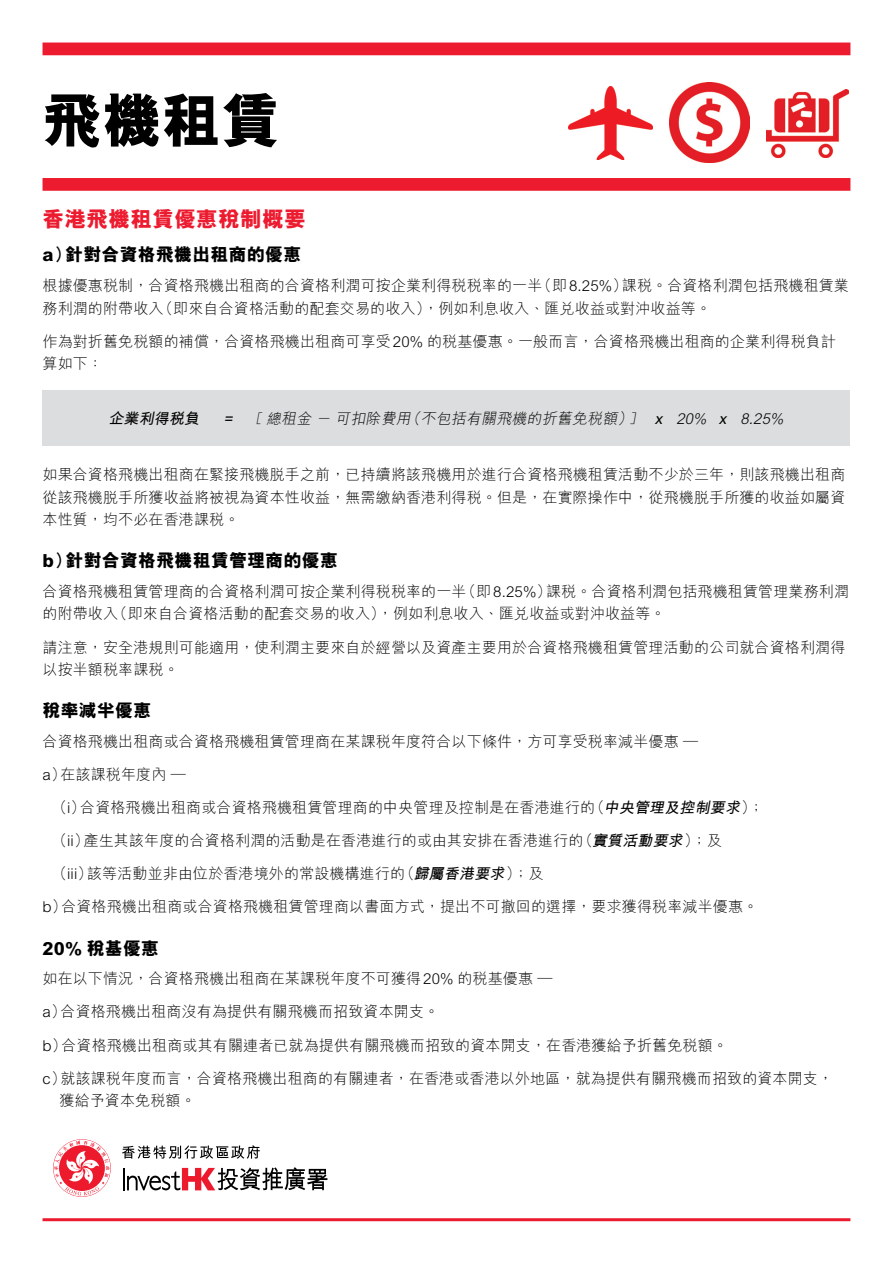
<style>
.page{position:relative;width:893px;height:1263px;background:#fff}
.page>*{position:absolute;margin:0;border:0;box-sizing:border-box;transform-origin:0 0}
.t1{font:800 60px "M Hei HK";color:#000}
.t2{font:800 21.75px "M Hei HK";letter-spacing:.01em;color:#ed1b2f}
.t3{font:800 18px "M Hei HK";letter-spacing:.01em;color:#000}
.t4{font:300 15px/22.5px "M Hei HK";letter-spacing:.01em;color:#000}
.t5{font:italic 300 15px "M Hei HK";color:#000}
.t6{font:italic 700 15px "M Hei HK";color:#000}
.s1{font-family:"M Hei HKS";font-weight:700}
.s2{font-family:"M Hei HKS"}
.s3{font-weight:700;font-style:italic}
</style>
<div class="page">
<div style="left:43px;top:43px;width:807px;height:12px;background:#ed1b2f"></div>
<hr style="left:43px;top:1218px;width:807px;height:3px;background:#ed1b2f">
<svg style="left:122px;top:1145px;width:138px;height:14px"></svg>
<svg style="left:54px;top:1140px;width:56px;height:55px"></svg>
<hr style="left:123px;top:1168px;width:2px;height:22px;background:#000">
<svg style="left:127px;top:1167px;width:200px;height:23px"></svg>
<div style="left:43px;top:178px;width:807px;height:13px;background:#ed1b2f"></div>
<img style="left:568px;top:86px;width:85px;height:74px">
<img style="left:670px;top:82px;width:79px;height:81px">
<img style="left:766px;top:89px;width:82px;height:68px">
<div style="left:43px;top:391px;width:807px;height:55px;background:#dcddde"></div>
<h1 class="t1" style="left:43px;top:80px;width:240px">飛機租賃</h1>
<h2 class="t2" style="left:43px;top:205px;width:265px">香港飛機租賃優惠稅制概要</h2>
<p class="t3" style="left:43px;top:243px;width:260px">a）針對合資格飛機出租商的優惠</p>
<p class="t4" style="left:43px;top:274px;width:808px">根據優惠稅制，合資格飛機出租商的合資格利潤可按企業利得稅稅率的一半（即8.25%）課稅。合資格利潤包括飛機租賃業務利潤的附帶收入（即來自合資格活動的配套交易的收入），例如利息收入、匯兌收益或對沖收益等。</p>
<p class="t4" style="left:43px;top:330px;width:795px">作為對折舊免稅額的補償，合資格飛機出租商可享受20% 的稅基優惠。一般而言，合資格飛機出租商的企業利得稅負計算如下：</p>
<p class="t6" style="left:108px;top:408px;width:96px">企業利得稅負</p>
<p class="t5" style="left:224px;top:411px;width:565px"><span class="s1">=</span> ［總租金 － 可扣除費用（不包括有關飛機的折舊免稅額）］ <span class="s1">x</span> <span class="s2">20%</span> <span class="s1">x</span> <span class="s2">8.25%</span></p>
<p class="t4" style="left:43px;top:463px;width:804px;text-align:justify">如果合資格飛機出租商在緊接飛機脫手之前，已持續將該飛機用於進行合資格飛機租賃活動不少於三年，則該飛機出租商從該飛機脫手所獲收益將被視為資本性收益，無需繳納香港利得稅。但是，在實際操作中，從飛機脫手所獲的收益如屬資本性質，均不必在香港課稅。</p>
<p class="t3" style="left:43px;top:549px;width:297px">b）針對合資格飛機租賃管理商的優惠</p>
<p class="t4" style="left:43px;top:580px;width:808px">合資格飛機租賃管理商的合資格利潤可按企業利得稅稅率的一半（即8.25%）課稅。合資格利潤包括飛機租賃管理業務利潤的附帶收入（即來自合資格活動的配套交易的收入），例如利息收入、匯兌收益或對沖收益等。</p>
<p class="t4" style="left:43px;top:636px;width:804px">請注意，安全港規則可能適用，使利潤主要來自於經營以及資產主要用於合資格飛機租賃管理活動的公司就合資格利潤得以按半額稅率課稅。</p>
<p class="t3" style="left:43px;top:698px;width:110px">稅率減半優惠</p>
<p class="t4" style="left:43px;top:730px;width:657px">合資格飛機出租商或合資格飛機租賃管理商在某課稅年度符合以下條件，方可享受稅率減半優惠 —</p>
<p class="t4" style="left:43px;top:763px;width:145px">a）在該課稅年度內 —</p>
<p class="t4" style="left:52px;top:796px;width:713px">（i）合資格飛機出租商或合資格飛機租賃管理商的中央管理及控制是在香港進行的（<span class="s3">中央管理及控制要求</span>）；</p>
<p class="t4" style="left:52px;top:829px;width:671px">（ii）產生其該年度的合資格利潤的活動是在香港進行的或由其安排在香港進行的（<span class="s3">實質活動要求</span>）；及</p>
<p class="t4" style="left:52px;top:862px;width:493px">（iii）該等活動並非由位於香港境外的常設機構進行的（<span class="s3">歸屬香港要求</span>）；及</p>
<p class="t4" style="left:43px;top:895px;width:717px">b）合資格飛機出租商或合資格飛機租賃管理商以書面方式，提出不可撤回的選擇，要求獲得稅率減半優惠。</p>
<p class="t3" style="left:43px;top:936px;width:118px">20% 稅基優惠</p>
<p class="t4" style="left:43px;top:967px;width:511px">如在以下情況，合資格飛機出租商在某課稅年度不可獲得20% 的稅基優惠 —</p>
<p class="t4" style="left:43px;top:1000px;width:398px">a）合資格飛機出租商沒有為提供有關飛機而招致資本開支。</p>
<p class="t4" style="left:43px;top:1033px;width:687px">b）合資格飛機出租商或其有關連者已就為提供有關飛機而招致的資本開支，在香港獲給予折舊免稅額。</p>
<p class="t4" style="left:60px;top:1067px;width:775px;text-indent:-17px">c）就該課稅年度而言，合資格飛機出租商的有關連者，在香港或香港以外地區，就為提供有關飛機而招致的資本開支，獲給予資本免稅額。</p>
</div>
